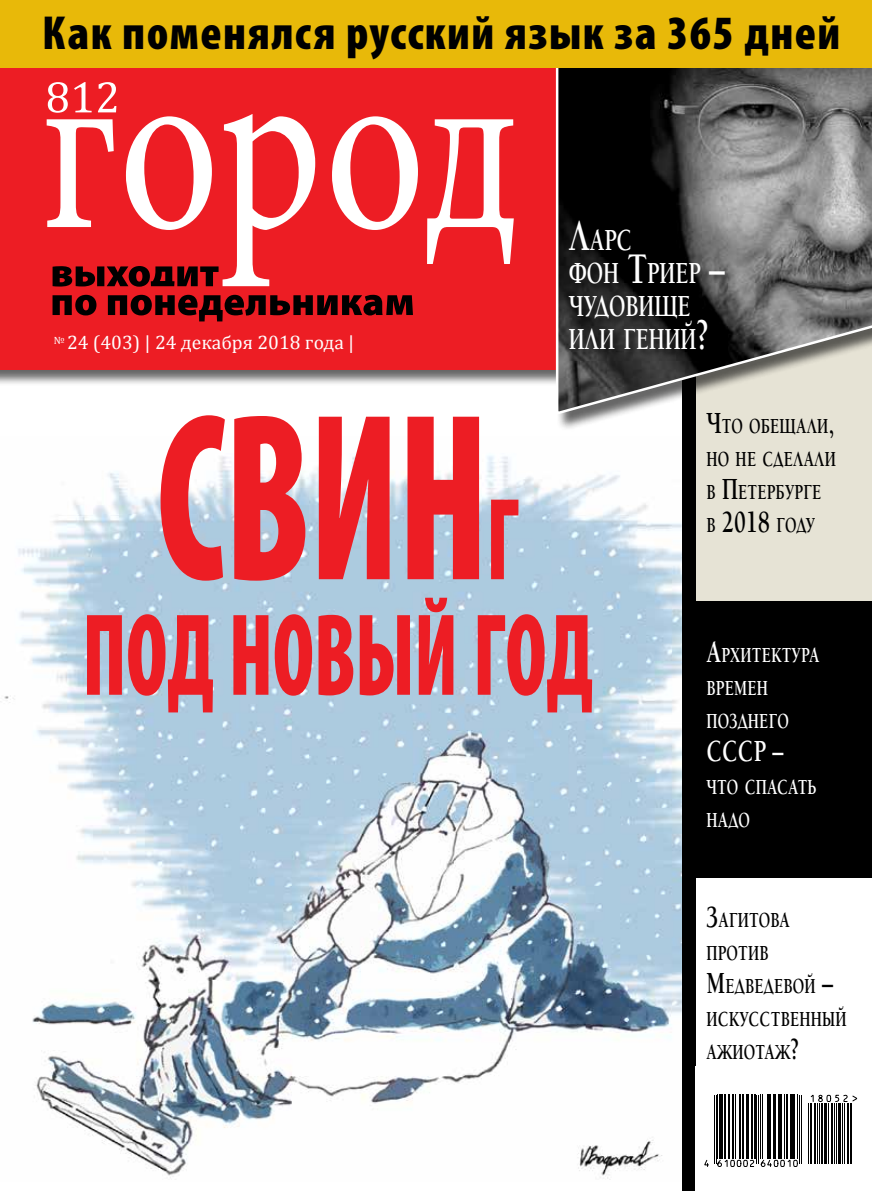
<style>
.page{position:relative;width:872px;height:1191px;background:#fff}
.page>*{position:absolute;margin:0;border:0;box-sizing:border-box;transform-origin:0 0}
.t1{font:900 condensed 241.05px "Myriad Pro";color:#ed1d24;scale:.7 1}
.t2{font:900 condensed 118.05px "Myriad Pro";letter-spacing:-.005em;color:#ed1d24;scale:.7 1}
.t3{font:900 condensed 48px "Myriad Pro";letter-spacing:.03em;color:#000}
.t4{font:700 31.5px/33px "Alliance";color:#fff;scale:.7 1}
.t5{font:700 22.05px/33px "Alliance";letter-spacing:.015em;color:#000;scale:.7 1}
.t6{font:700 22.05px/33px "Alliance";letter-spacing:.015em;color:#fff;scale:.7 1}
.t7{font:19.5px "Cambria";color:#fff}
.s1{font-size:44.85px}
.s2{font-size:118.05px}
.s3{font-size:31.5px}
</style>
<div class="page">
<div style="left:688px;top:608px;width:184px;height:269px;background:#000"></div>
<div style="left:688px;top:297px;width:184px;height:311px;background:#e6e3d5"></div>
<img style="left:0;top:454px;width:682px;height:726px">
<div style="left:682px;top:338px;width:13px;height:853px;background:#000"></div>
<div style="left:0;top:24px;width:637px;height:362px;background:#000;opacity:.6"></div>
<div style="left:0;top:23px;width:620px;height:346px;background:#ed1d24"></div>
<svg style="left:48px;top:82px;width:68px;height:31px"></svg>
<svg style="left:53px;top:295px;width:360px;height:26px"></svg>
<svg style="left:53px;top:286px;width:160px;height:1px"></svg>
<svg style="left:47px;top:114px;width:467px;height:172px"></svg>
<div style="left:556px;top:8px;width:316px;height:423px;background:#000;opacity:.6"></div>
<svg style="left:554px;top:68px;width:318px;height:348px;background:#696866"></svg>
<svg style="left:704px;top:1094px;width:153px;height:73px"></svg>
<div style="left:682px;top:601px;width:190px;height:13px;background:#000"></div>
<div style="left:569px;top:221px;width:164px;height:137px;background:#000;opacity:.5"></div>
<div style="left:0;top:0;width:872px;height:68px;background:#e8b909"></div>
<h3 class="t3" style="left:42px;top:2px;width:799px">Как поменялся русский язык за 365 дней</h3>
<p class="t7" style="left:54px;top:330px;width:302px"><sup>№</sup> 24 (403) | 24 декабря 2018 года |</p>
<h3 class="t4" style="left:568px;top:223px;width:224px"><span class="s1">Л</span>арс<br>фон <span class="s1">Т</span>риер <span class="s1">– </span>чудовище или гений<span class="s1">?</span></h3>
<h1 class="t1" style="left:157px;top:344px;width:519px">Свин<span class="s2">г</span></h1>
<h2 class="t2" style="left:82px;top:580px;width:731px">под новый год</h2>
<p class="t5" style="left:706px;top:409px;width:186px"><span class="s3">Ч</span>то обещали<span class="s3">, </span>но не сделали в <span class="s3">П</span>етербурге в <span class="s3">2018</span> году</p>
<p class="t6" style="left:706px;top:638px;width:163px"><span class="s3">А</span>рхитектура времен позднего</p>
<h3 class="t4" style="left:706px;top:734px;width:22px">СССР</h3>
<h3 class="t4" style="left:772px;top:734px;width:17px">–</h3>
<p class="t6" style="left:706px;top:770px;width:159px">что спасать надо</p>
<p class="t5" style="left:706px;top:903px;width:201px"><span class="s3">З</span>агитова против<br><span class="s3">М</span>едведевой <span class="s3">– </span>искусственный ажиотаж<span class="s3">?</span></p>
</div>
